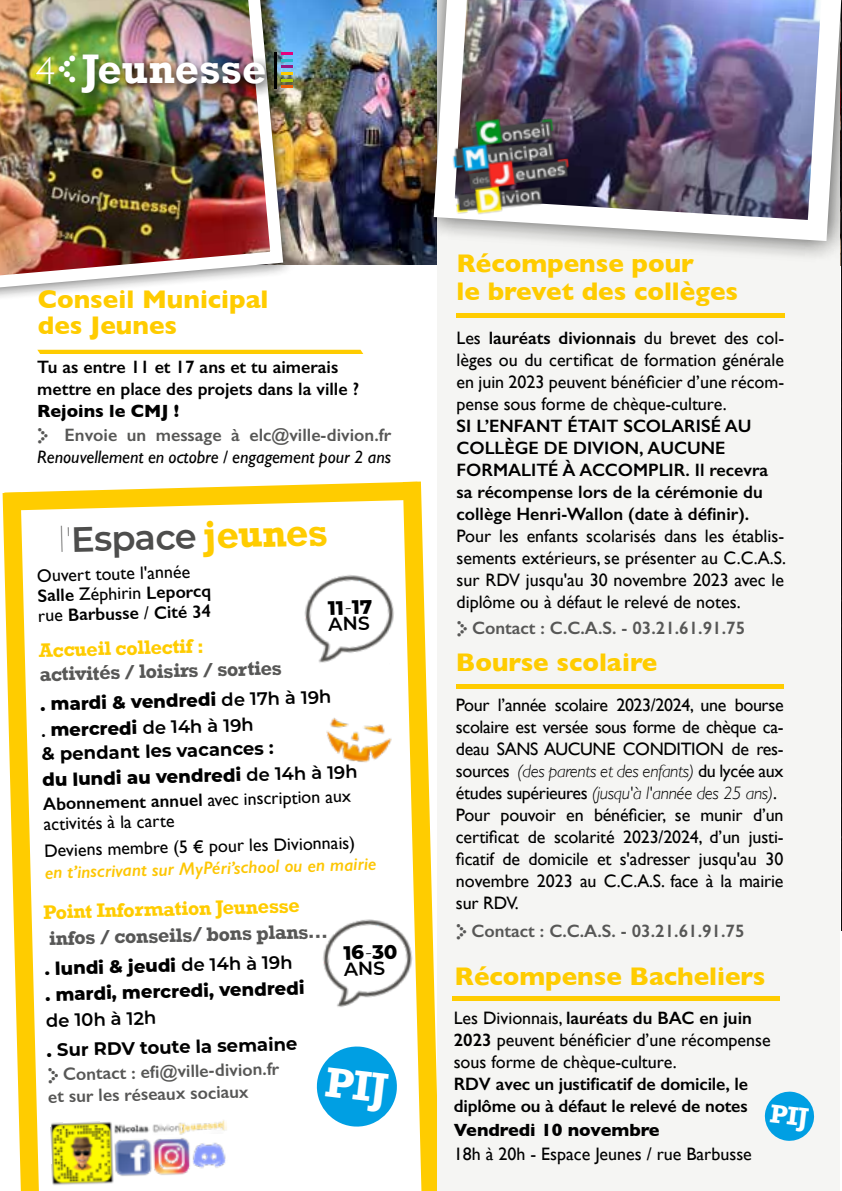
<style>
.page{position:relative;width:842px;height:1191px;background:#fff}
.page>*{position:absolute;margin:0;border:0;box-sizing:border-box;transform-origin:0 0}
.t1{font:700 42.4px "Rockwell";color:#fff}
.t2{font:300 39.2px "Gill Sans";color:#fff}
.t3{font:600 35.2px "Montserrat";color:#4d4d4c}
.t4{font:700 26px/26px "Gill Sans";color:#fc0}
.t5{font:700 20px "Rockwell";color:#575756}
.t6{font:700 20px "Rockwell";color:#fc0}
.t7{font:800 19.6px "Montserrat";color:#000}
.t8{font:18px/22px "Gill Sans";letter-spacing:-.01em;color:#000}
.t9{font:600 18px/22px "Gill Sans";color:#000}
.t10{font:600 18px/24px "Gill Sans";color:#575756}
.t11{font:800 18px/26.4px "Montserrat";color:#000}
.t12{font:700 18px/25.8px "Montserrat";color:#000}
.t13{font:italic 18px "Gill Sans";color:#000}
.t14{font:italic 600 18px "Gill Sans";color:#fdc604}
.t15{font:700 18px "Gill Sans";color:#000}
.s1{font-weight:700;color:#000}
.s2{font-family:"Simple Direction Arrows";font-weight:400;font-size:26px}
.s3{font-weight:100}
.s4{font-family:"Rockwell";font-weight:700;font-size:39.4px;color:#fc0}
.s5{font-weight:600}
.s6{font-weight:800}
.s7{font-weight:300}
.s8{font-weight:300;font-style:italic}
</style>
<div class="page">
<img style="left:299px;top:0;width:109px;height:264px">
<img style="left:0;top:0;width:299px;height:298px">
<img style="left:0;top:0;width:290px;height:297px">
<div style="left:76px;top:47px;width:203px;height:61px;background:#000;opacity:.75"></div>
<hr style="left:274px;top:52px;width:3px;height:36px;background:#000">
<svg style="left:281px;top:52px;width:11px;height:36px"></svg>
<svg style="left:37px;top:350px;width:326px;height:4px"></svg>
<img style="left:841px;top:305px;width:1px;height:625px">
<div style="left:438px;top:0;width:402px;height:1191px;background:#f5f5f3"></div>
<img style="left:408px;top:0;width:434px;height:266px">
<img style="left:423px;top:0;width:419px;height:251px">
<img style="left:431px;top:94px;width:169px;height:127px">
<div style="left:456px;top:313px;width:329px;height:5px;background:#fc0"></div>
<hr style="left:456px;top:684px;width:328px;height:4px;background:#fc0">
<hr style="left:452px;top:996px;width:328px;height:4px;background:#fc0">
<svg style="left:59px;top:56px;width:16px;height:26px"></svg>
<svg style="left:3px;top:481px;width:435px;height:710px"></svg>
<svg style="left:764px;top:1091px;width:51px;height:50px"></svg>
<h2 class="t2" style="left:36px;top:40px;width:21px">4</h2>
<h1 class="t1" style="left:82px;top:43px;width:186px">Jeunesse</h1>
<h3 class="t4" style="left:38px;top:286px;width:232px">Conseil Municipal des Jeunes</h3>
<p class="t9" style="left:37px;top:356px;width:323px">Tu as entre 11 et 17 ans et tu aimerais mettre en place des projets dans la ville ?</p>
<p class="t10" style="left:37px;top:399px;width:355px"><span class="s1">Rejoins le CMJ !<br></span><span class="s2">y</span> Envoie un message à elc@ville-divion.fr</p>
<p class="t13" style="left:37px;top:447px;width:355px">Renouvellement en octobre / engagement pour 2 ans</p>
<h3 class="t3" style="left:56px;top:515px;width:272px;rotate:-2deg"><span class="s3">l'</span>Espace <span class="s4">jeunes</span></h3>
<p class="t8" style="left:36px;top:566px;width:175px;line-height:20px;rotate:-2deg">Ouvert toute l'année<br><span class="s5">Salle</span> Zéphirin <span class="s5">Leporcq </span>rue <span class="s5">Barbusse</span> / <span class="s5">Cité 34</span></p>
<p class="t6" style="left:39px;top:639px;width:167px;rotate:-2deg">Accueil collectif :</p>
<p class="t5" style="left:39px;top:663px;width:244px;rotate:-2deg">activités / loisirs / sorties</p>
<p class="t11" style="left:40px;top:691px;width:293px;rotate:-2deg">. mardi &amp; vendredi <span class="s5">de 17h à 19h .</span> mercredi <span class="s5">de 14h à 19h</span></p>
<p class="t12" style="left:41px;top:741px;width:317px;rotate:-2deg">&amp; pendant les vacances :<br><span class="s6">du lundi au vendredi</span> <span class="s5">de 14h à 19h</span></p>
<p class="t8" style="left:43px;top:796px;width:310px;line-height:18.4px;rotate:-2deg"><span class="s5">Abonnement annuel</span> avec inscription aux activités à la carte</p>
<p class="t8" style="left:44px;top:840px;width:312px;rotate:-2deg">Deviens membre (5 € pour les Divionnais)</p>
<p class="t14" style="left:45px;top:863px;width:333px;rotate:-2deg">en t’inscrivant sur MyPéri’school ou en mairie</p>
<p class="t7" style="left:327px;top:593px;width:46px;rotate:-2deg">11<span class="s7">-</span>17</p>
<p class="t6" style="left:43px;top:901px;width:258px;rotate:-2deg">Point Information Jeunesse</p>
<p class="t5" style="left:48px;top:927px;width:281px;rotate:-2deg">infos / conseils/ bons plans...</p>
<p class="t11" style="left:44px;top:954px;width:261px;rotate:-2deg">. lundi &amp; jeudi <span class="s5">de 14h à 19h<br></span>. mardi, mercredi, vendredi</p>
<p class="t12" style="left:45px;top:1005px;width:252px;line-height:30.4px;rotate:-2deg"><span class="s5">de 10h à 12h<br></span><span class="s6">.</span> Sur RDV toute la semaine</p>
<p class="t10" style="left:47px;top:1065px;width:234px;line-height:21.6px;rotate:-2deg"><span class="s2">y</span> Contact : efi @ville-divion.fr et sur les réseaux sociaux</p>
<p class="t7" style="left:343px;top:938px;width:55px;rotate:-2deg">16<span class="s7">-</span>30</p>
<h3 class="t4" style="left:456px;top:249px;width:283px;line-height:28px">Récompense pour<br>le brevet des collèges</h3>
<p class="t8" style="left:456px;top:327px;width:329px;text-align:justify">Les <span class="s5">lauréats divionnais</span> du brevet des col&shy;lèges ou du certificat de formation générale en juin 2023 peuvent bénéficier d’une récom&shy;pense sous forme de chèque-culture.</p>
<p class="t9" style="left:456px;top:415px;width:313px">SI L’ENFANT ÉTAIT SCOLARISÉ AU COLLÈGE DE DIVION, AUCUNE FORMALITÉ À ACCOMPLIR. Il recevra sa récompense lors de la cérémonie du collège Henri-Wallon (date à définir).</p>
<p class="t8" style="left:456px;top:525px;width:331px;text-align:justify">Pour les enfants scolarisés dans les établis&shy;sements extérieurs, se présenter au C.C.A.S. sur RDV jusqu'au 30 novembre 2023 avec le diplôme ou à défaut le relevé de notes.</p>
<p class="t10" style="left:456px;top:615px;width:290px"><span class="s2">y</span> Contact : C.C.A.S. - 03.21.61.91.75</p>
<h3 class="t4" style="left:456px;top:649px;width:203px">Bourse scolaire</h3>
<p class="t8" style="left:456px;top:693px;width:329px">Pour l’année scolaire 2023/2024, une bourse scolaire est versée sous forme de chèque ca&shy;deau SANS AUCUNE CONDITION de res&shy;sources <span class="s8">(des parents et des enfants)</span> du lycée aux études supérieures <span class="s8">(jusqu'à l'année des 25 ans)</span>.<br>Pour pouvoir en bénéficier, se munir d’un certificat de scolarité 2023/2024, d’un justi&shy;ficatif de domicile et s'adresser jusqu'au 30 novembre 2023 au C.C.A.S. face à la mairie sur RDV.</p>
<p class="t10" style="left:456px;top:918px;width:290px"><span class="s2">y</span> Contact : C.C.A.S. - 03.21.61.91.75</p>
<h3 class="t4" style="left:454px;top:963px;width:312px">Récompense Bacheliers</h3>
<p class="t8" style="left:454px;top:1006px;width:318px">Les Divionnais, <span class="s5">lauréats du BAC en juin<br>2023</span> peuvent bénéficier d’une récompense sous forme de chèque-culture.</p>
<p class="t9" style="left:454px;top:1072px;width:296px">RDV avec un justificatif de domicile, le diplôme ou à défaut le relevé de notes</p>
<p class="t15" style="left:454px;top:1115px;width:207px">Vendredi 10 novembre</p>
<p class="t8" style="left:454px;top:1142px;width:300px">18h à 20h - Espace Jeunes / rue Barbusse</p>
</div>
